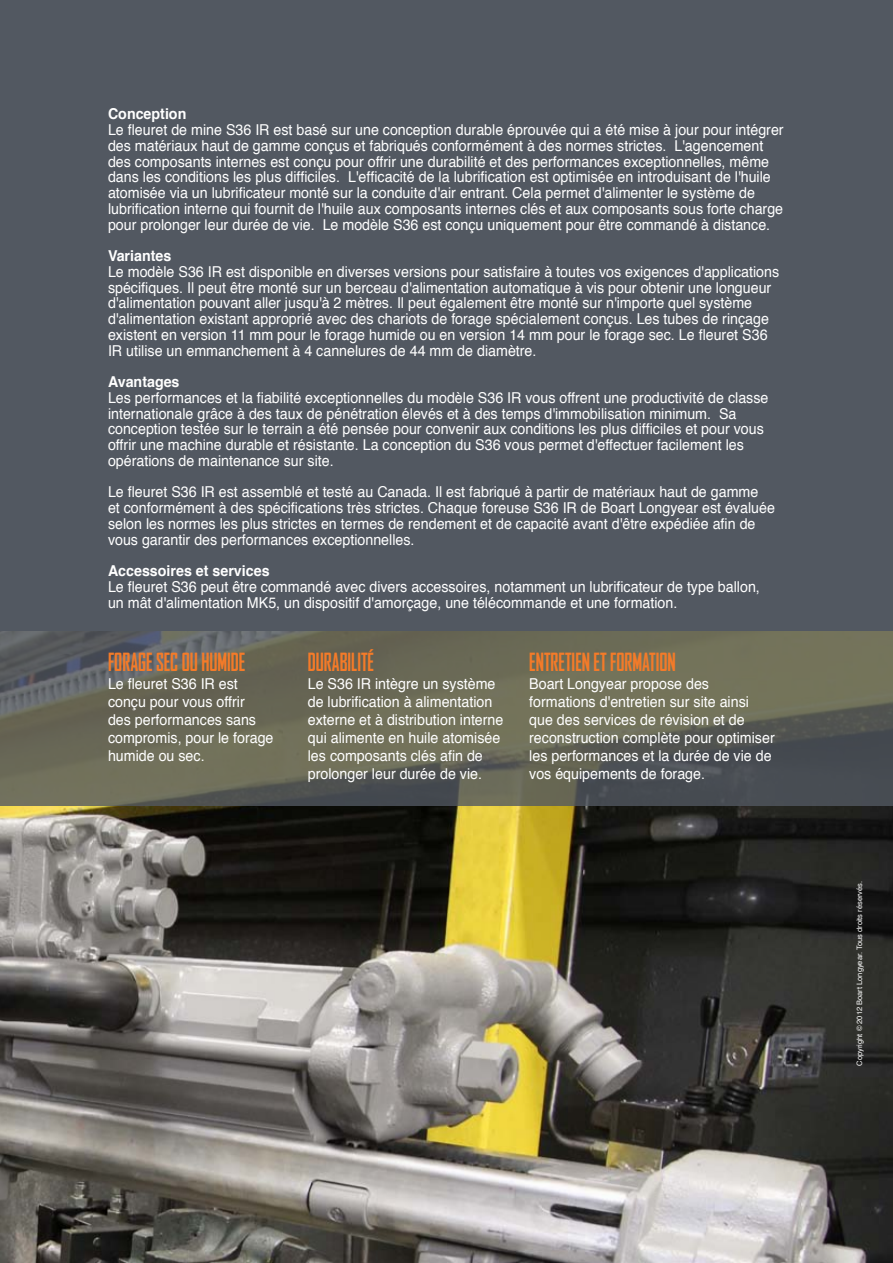
<style>
.page{position:relative;width:893px;height:1263px;background:#fff}
.page>*{position:absolute;margin:0;border:0;box-sizing:border-box;transform-origin:0 0}
.t1{font:700 condensed 24px "Agency FB";color:#f47b29;scale:.95 1}
.t2{font:15px/15.8px "Helvetica";color:#fff;scale:.95 1}
.t3{font:700 15px "Helvetica";color:#fff;scale:.95 1}
.t4{font:7.5px "Helvetica";color:#fff}
</style>
<div class="page">
<div style="left:0;top:0;width:893px;height:706px;background:#525861"></div>
<img style="left:0;top:805px;width:893px;height:458px">
<svg style="left:0;top:631px;width:893px;height:174px;background:#646557"></svg>
<p class="t3" style="left:108px;top:102px;width:84px">Conception</p>
<p class="t2" style="left:108px;top:122px;width:713px">Le fleuret de mine S36 IR est basé sur une conception durable éprouvée qui a été mise à jour pour intégrer des matériaux haut de gamme conçus et fabriqués conformément à des normes strictes. L'agencement des composants internes est conçu pour offrir une durabilité et des performances exceptionnelles, même dans les conditions les plus difficiles. L'efficacité de la lubrification est optimisée en introduisant de l'huile atomisée via un lubrificateur monté sur la conduite d'air entrant. Cela permet d'alimenter le système de lubrification interne qui fournit de l'huile aux composants internes clés et aux composants sous forte charge pour prolonger leur durée de vie. Le modèle S36 est conçu uniquement pour être commandé à distance.</p>
<p class="t3" style="left:108px;top:244px;width:68px">Variantes</p>
<p class="t2" style="left:108px;top:264px;width:708px">Le modèle S36 IR est disponible en diverses versions pour satisfaire à toutes vos exigences d'applications spécifiques. Il peut être monté sur un berceau d'alimentation automatique à vis pour obtenir une longueur d'alimentation pouvant aller jusqu'à 2 mètres. Il peut également être monté sur n'importe quel système d'alimentation existant approprié avec des chariots de forage spécialement conçus. Les tubes de rinçage existent en version 11 mm pour le forage humide ou en version 14 mm pour le forage sec. Le fleuret S36<br>IR utilise un emmanchement à 4 cannelures de 44 mm de diamètre.</p>
<p class="t3" style="left:108px;top:370px;width:77px">Avantages</p>
<p class="t2" style="left:108px;top:390px;width:697px">Les performances et la fiabilité exceptionnelles du modèle S36 IR vous offrent une productivité de classe internationale grâce à des taux de pénétration élevés et à des temps d'immobilisation minimum. Sa conception testée sur le terrain a été pensée pour convenir aux conditions les plus difficiles et pour vous offrir une machine durable et résistante. La conception du S36 vous permet d'effectuer facilement les opérations de maintenance sur site.</p>
<p class="t2" style="left:108px;top:485px;width:703px">Le fleuret S36 IR est assemblé et testé au Canada. Il est fabriqué à partir de matériaux haut de gamme<br>et conformément à des spécifications très strictes. Chaque foreuse S36 IR de Boart Longyear est évaluée selon les normes les plus strictes en termes de rendement et de capacité avant d'être expédiée afin de vous garantir des performances exceptionnelles.</p>
<p class="t3" style="left:108px;top:559px;width:172px">Accessoires et services</p>
<p class="t2" style="left:108px;top:579px;width:688px">Le fleuret S36 peut être commandé avec divers accessoires, notamment un lubrificateur de type ballon, un mât d'alimentation MK5, un dispositif d'amorçage, une télécommande et une formation.</p>
<h1 class="t1" style="left:108px;top:648px;width:146px">FORAGE SEC OU HUMIDE</h1>
<p class="t2" style="left:108px;top:675px;width:176px;line-height:18px">Le fleuret S36 IR est conçu pour vous offrir<br>des performances sans compromis, pour le forage humide ou sec.</p>
<h1 class="t1" style="left:308px;top:648px;width:70px">DURABILITÉ</h1>
<p class="t2" style="left:308px;top:675px;width:207px;line-height:18px">Le S36 IR intègre un système de lubrification à alimentation externe et à distribution interne qui alimente en huile atomisée les composants clés afin de prolonger leur durée de vie.</p>
<h1 class="t1" style="left:529px;top:648px;width:156px">ENTRETIEN ET FORMATION</h1>
<p class="t2" style="left:529px;top:675px;width:260px;line-height:18px">Boart Longyear propose des formations d'entretien sur site ainsi que des services de révision et de reconstruction complète pour optimiser les performances et la durée de vie de vos équipements de forage.</p>
<p class="t4" style="left:854px;top:1065px;width:186px;rotate:-90deg">Copyright © 2012 Boart Longyear. Tous droits réservés.</p>
</div>
